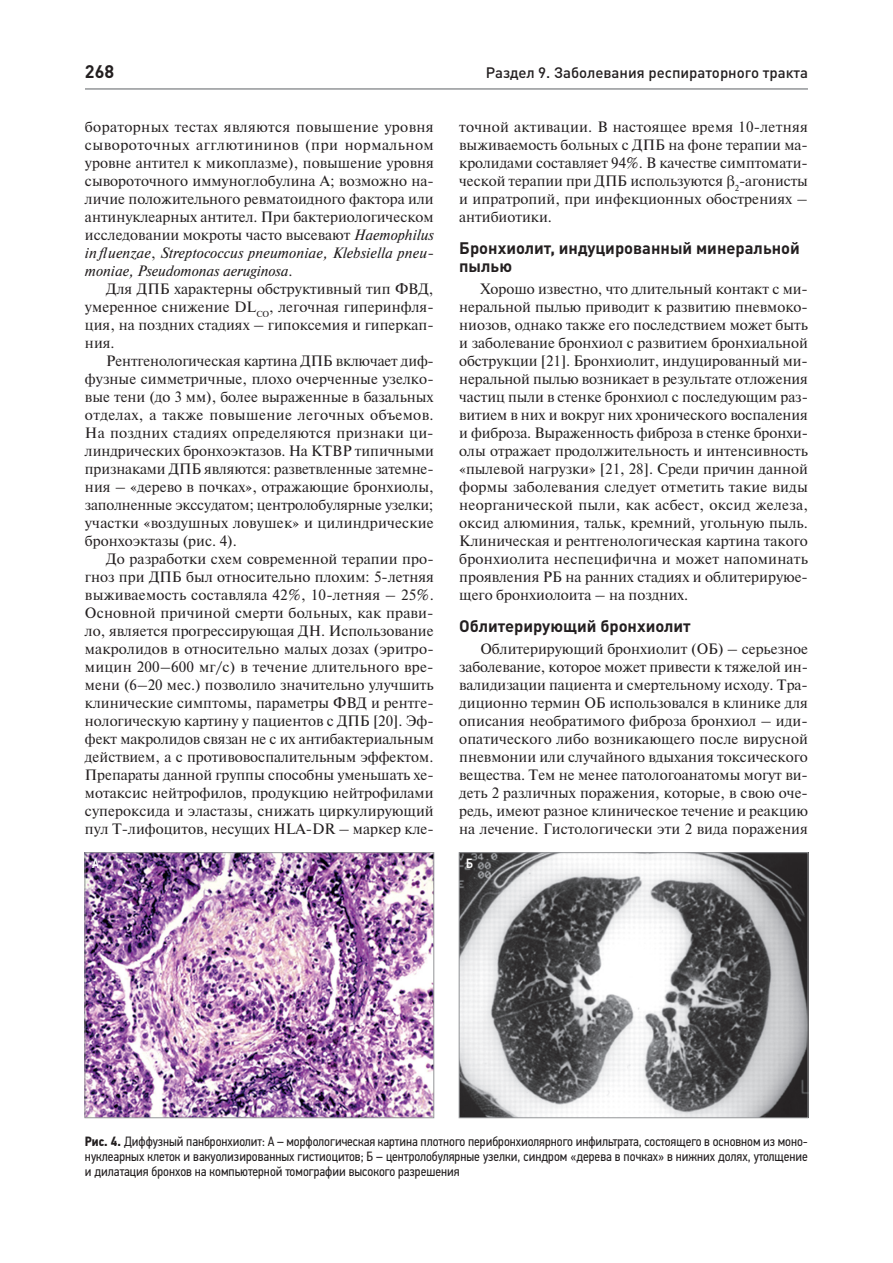
<style>
.page{position:relative;width:893px;height:1263px;background:#fff}
.page>*{position:absolute;margin:0;border:0;box-sizing:border-box;transform-origin:0 0}
.t1{font:700 18px "DIN Pro";color:#231f20}
.t2{font:700 16.5px/18px "DIN Pro";color:#231f20}
.t3{font:15px/18px "Newton";color:#231f20;text-align:justify}
.t4{font:500 15px "DIN Pro";color:#231f20}
.t5{font:13.5px/15px "PF Din Text Cond Pro";color:#231f20;text-align:justify}
.t6{font:500 13.5px "PF Din Text Cond Pro";color:#fff}
.s1{font-style:italic}
.s2{font-weight:700}
</style>
<div class="page">
<hr style="left:86px;top:88px;width:721px;height:2px;background:#939598">
<img style="left:87px;top:854px;width:345px;height:262px">
<div style="left:85px;top:852px;width:349px;height:266px;border:1px solid #939598"></div>
<img style="left:461px;top:854px;width:345px;height:262px">
<div style="left:459px;top:852px;width:349px;height:266px;border:1px solid #939598"></div>
<p class="t1" style="left:85px;top:62px;width:31px">268</p>
<p class="t4" style="left:486px;top:68px;width:324px">Раздел 9. Заболевания респираторного тракта</p>
<p class="t3" style="left:459px;top:119px;width:350px">точной активации. В настоящее время 10-летняя выживаемость больных с ДПБ на фоне терапии ма&shy;кролидами составляет 94%. В качестве симптомати&shy;ческой терапии при ДПБ используются β<sub>2</sub>-агонисты и ипратропий, при инфекционных обострениях – антибиотики.</p>
<p class="t2" style="left:459px;top:239px;width:342px">Бронхиолит, индуцированный минеральной пылью</p>
<p class="t3" style="left:459px;top:281px;width:350px;text-indent:21px">Хорошо известно, что длительный контакт с ми&shy;неральной пылью приводит к развитию пневмоко&shy;ниозов, однако также его последствием может быть и заболевание бронхиол с развитием бронхиальной обструкции [21]. Бронхиолит, индуцированный ми&shy;неральной пылью возникает в результате отложения частиц пыли в стенке бронхиол с последующим раз&shy;витием в них и вокруг них хронического воспаления и фиброза. Выраженность фиброза в стенке бронхи&shy;олы отражает продолжительность и интенсивность «пылевой нагрузки» [21, 28]. Среди причин данной формы заболевания следует отметить такие виды неорганической пыли, как асбест, оксид железа, оксид алюминия, тальк, кремний, угольную пыль.<br>Клиническая и рентгенологическая картина такого бронхиолита неспецифична и может напоминать проявления РБ на ранних стадиях и облитерируюе&shy;щего бронхиолоита – на поздних.</p>
<p class="t2" style="left:459px;top:617px;width:233px">Облитерирующий бронхиолит</p>
<p class="t3" style="left:459px;top:641px;width:350px;text-indent:21px">Облитерирующий бронхиолит (ОБ) – серьезное заболевание, которое может привести к тяжелой ин&shy;валидизации пациента и смертельному исходу. Тра&shy;диционно термин ОБ использовался в клинике для описания необратимого фиброза бронхиол – иди&shy;опатического либо возникающего после вирусной пневмонии или случайного вдыхания токсического вещества. Тем не менее патологоанатомы могут ви&shy;деть 2 различных поражения, которые, в свою оче&shy;редь, имеют разное клиническое течение и реакцию на лечение. Гистологически эти 2 вида поражения</p>
<p class="t3" style="left:85px;top:119px;width:350px">бораторных тестах являются повышение уровня сывороточных агглютининов (при нормальном уровне антител к микоплазме), повышение уровня сывороточного иммуноглобулина A; возможно на&shy;личие положительного ревматоидного фактора или антинуклеарных антител. При бактериологическом исследовании мокроты часто высевают <span class="s1">Haemophilus influenzae</span>, <span class="s1">Streptococcus pneumoniae, Klebsiella pneu&shy;moniae, Pseudomonas aeruginosa</span>.</p>
<p class="t3" style="left:85px;top:281px;width:350px;text-indent:21px">Для ДПБ характерны обструктивный тип ФВД, умеренное снижение DL<sub>CO</sub>, легочная гиперинфля&shy;ция, на поздних стадиях – гипоксемия и гиперкап&shy;ния.</p>
<p class="t3" style="left:85px;top:353px;width:350px;text-indent:21px">Рентгенологическая картина ДПБ включает диф&shy;фузные симметричные, плохо очерченные узелко&shy;вые тени (до 3 мм), более выраженные в базальных отделах, а также повышение легочных объемов.<br>На поздних стадиях определяются признаки ци&shy;линдрических бронхоэктазов. На КТВР типичными признаками ДПБ являются: разветвленные затемне&shy;ния – «дерево в почках», отражающие бронхиолы, заполненные экссудатом; центролобулярные узелки; участки «воздушных ловушек» и цилиндрические бронхоэктазы (рис. 4).</p>
<p class="t3" style="left:85px;top:551px;width:350px;text-indent:21px">До разработки схем современной терапии про&shy;гноз при ДПБ был относительно плохим: 5-летняя выживаемость составляла 42%, 10-летняя – 25%.<br>Основной причиной смерти больных, как прави&shy;ло, является прогрессирующая ДН. Использование макролидов в относительно малых дозах (эритро&shy;мицин 200–600 мг/с) в течение длительного вре&shy;мени (6–20 мес.) позволило значительно улучшить клинические симптомы, параметры ФВД и рентге&shy;нологическую картину у пациентов с ДПБ [20]. Эф&shy;фект макролидов связан не с их антибактериальным действием, а с противовоспалительным эффектом.<br>Препараты данной группы способны уменьшать хе&shy;мотаксис нейтрофилов, продукцию нейтрофилами супероксида и эластазы, снижать циркулирующий пул Т-лифоцитов, несущих HLA-DR – маркер кле-</p>
<p class="t6" style="left:92px;top:855px;width:9px">А</p>
<p class="t6" style="left:466px;top:855px;width:8px">Б</p>
<p class="t5" style="left:85px;top:1134px;width:724px"><span class="s2">Рис. 4.</span> Диффузный панбронхиолит: А – морфологическая картина плотного перибронхиолярного инфильтрата, состоящего в основном из моно&shy;нуклеарных клеток и вакуолизированных гистиоцитов; Б – центролобулярные узелки, синдром «дерева в почках» в нижних долях, утолщение и дилатация бронхов на компьютерной томографии высокого разрешения</p>
</div>
